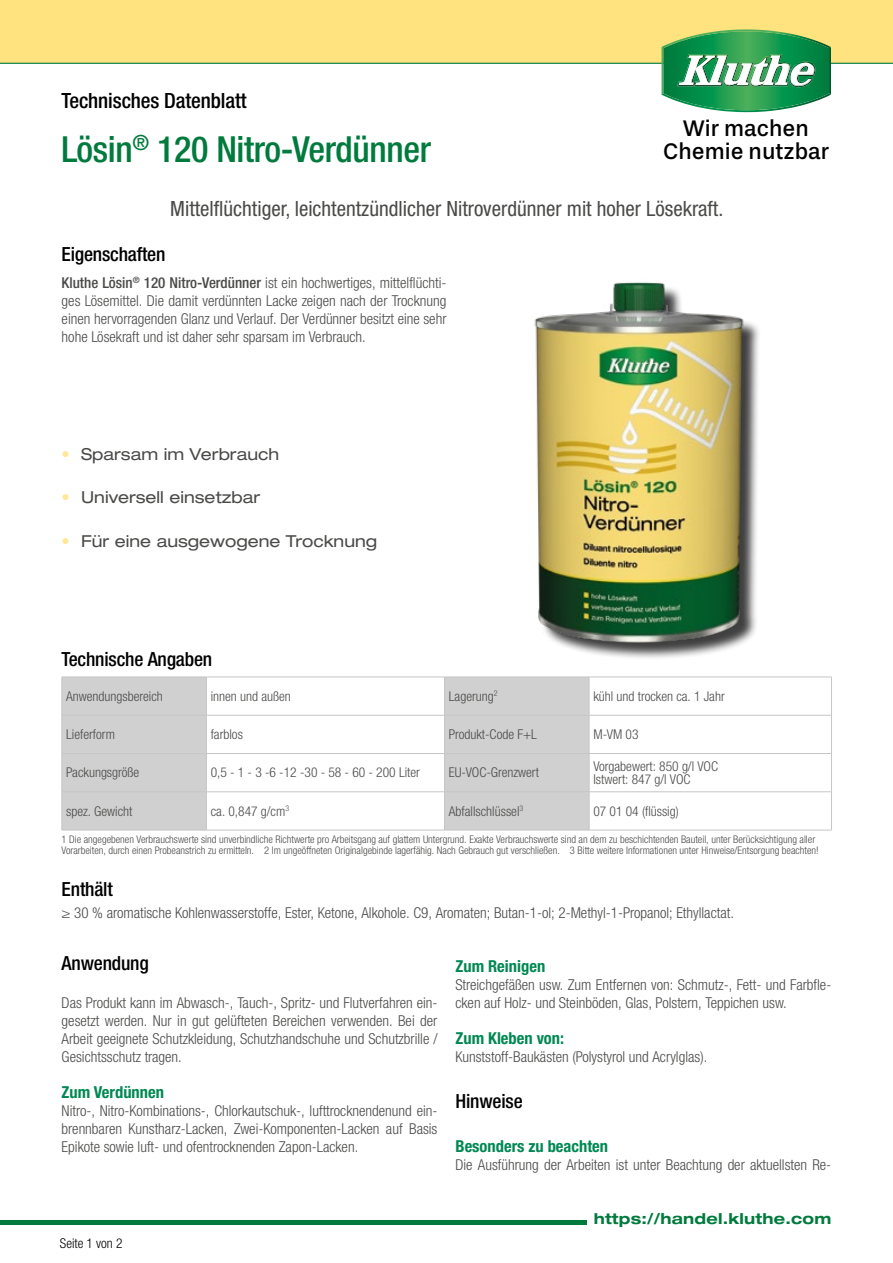
<style>
.page{position:relative;width:893px;height:1263px;background:#fff}
.page>*{position:absolute;margin:0;border:0;box-sizing:border-box;transform-origin:0 0}
.t1{font:500 condensed 36px "Helvetica Neue LTW1 G";letter-spacing:-.01em;color:#007a3d}
.t2{font:23.25px "Stevie Sans";color:#020203;scale:.95 1}
.t3{font:condensed 21px "Helvetica Neue LTW1 G";color:#4a4a49}
.t4{font:500 condensed 21px "Helvetica Neue LTW1 G";letter-spacing:-.005em;color:#000}
.t5{font:500 condensed 19.5px "Helvetica Neue LTW1 G";letter-spacing:-.01em;color:#000}
.t6{font:expanded 16.5px "Helvetica Neue LTW1 G";color:#4a4a49}
.t7{font:700 condensed 16.5px "Helvetica Neue LTW1 G";color:#008852}
.t8{font:300 condensed 15px/18px "Helvetica Neue LTW1 G";color:#4a4a49;text-align:justify}
.t9{font:700 expanded 15px "Helvetica Neue LTW1 G";letter-spacing:.015em;color:#007a3d}
.t10{font:300 condensed 13.5px/13.5px "Helvetica Neue LTW1 G";color:#4a4a49}
.t11{font:300 condensed 13.5px "Helvetica Neue LTW1 G";color:#000}
.t12{font:300 condensed 10.5px/10.5px "Helvetica Neue LTW1 G";color:#4a4a49}
.s1{font-weight:500}
.s2{color:#ffe795}
</style>
<div class="page">
<div style="left:63px;top:678px;width:143px;height:152px;background:#d0d0d0"></div>
<svg style="left:207px;top:678px;width:624px;height:152px"></svg>
<hr style="left:62px;top:677px;width:144px;height:1px;background:#c6c6c6">
<hr style="left:62px;top:677px;width:1px;height:38px;background:#c6c6c6">
<hr style="left:206px;top:677px;width:239px;height:1px;background:#c6c6c6">
<hr style="left:206px;top:677px;width:1px;height:38px;background:#c6c6c6">
<hr style="left:445px;top:677px;width:144px;height:1px;background:#c6c6c6">
<hr style="left:444px;top:677px;width:1px;height:38px;background:#c6c6c6">
<hr style="left:589px;top:677px;width:243px;height:1px;background:#c6c6c6">
<hr style="left:589px;top:677px;width:1px;height:38px;background:#c6c6c6">
<hr style="left:831px;top:677px;width:1px;height:38px;background:#c6c6c6">
<hr style="left:62px;top:715px;width:144px;height:1px;background:#c6c6c6">
<hr style="left:62px;top:715px;width:1px;height:38px;background:#c6c6c6">
<hr style="left:206px;top:715px;width:239px;height:1px;background:#c6c6c6">
<hr style="left:206px;top:715px;width:1px;height:38px;background:#c6c6c6">
<hr style="left:445px;top:715px;width:144px;height:1px;background:#c6c6c6">
<hr style="left:444px;top:715px;width:1px;height:38px;background:#c6c6c6">
<hr style="left:589px;top:715px;width:243px;height:1px;background:#c6c6c6">
<hr style="left:589px;top:715px;width:1px;height:38px;background:#c6c6c6">
<hr style="left:831px;top:715px;width:1px;height:38px;background:#c6c6c6">
<hr style="left:62px;top:753px;width:144px;height:1px;background:#c6c6c6">
<hr style="left:62px;top:754px;width:1px;height:38px;background:#c6c6c6">
<hr style="left:206px;top:753px;width:239px;height:1px;background:#c6c6c6">
<hr style="left:206px;top:754px;width:1px;height:38px;background:#c6c6c6">
<hr style="left:445px;top:753px;width:144px;height:1px;background:#c6c6c6">
<hr style="left:444px;top:754px;width:1px;height:38px;background:#c6c6c6">
<hr style="left:589px;top:753px;width:243px;height:1px;background:#c6c6c6">
<hr style="left:589px;top:754px;width:1px;height:38px;background:#c6c6c6">
<hr style="left:831px;top:754px;width:1px;height:38px;background:#c6c6c6">
<hr style="left:62px;top:791px;width:144px;height:1px;background:#c6c6c6">
<hr style="left:62px;top:792px;width:1px;height:38px;background:#c6c6c6">
<hr style="left:206px;top:791px;width:239px;height:1px;background:#c6c6c6">
<hr style="left:206px;top:792px;width:1px;height:38px;background:#c6c6c6">
<hr style="left:445px;top:791px;width:144px;height:1px;background:#c6c6c6">
<hr style="left:444px;top:792px;width:1px;height:38px;background:#c6c6c6">
<hr style="left:589px;top:791px;width:243px;height:1px;background:#c6c6c6">
<hr style="left:589px;top:792px;width:1px;height:38px;background:#c6c6c6">
<hr style="left:831px;top:792px;width:1px;height:38px;background:#c6c6c6">
<hr style="left:62px;top:830px;width:144px;height:1px;background:#c6c6c6">
<hr style="left:206px;top:830px;width:239px;height:1px;background:#c6c6c6">
<hr style="left:445px;top:830px;width:144px;height:1px;background:#c6c6c6">
<hr style="left:589px;top:830px;width:243px;height:1px;background:#c6c6c6">
<img style="left:534px;top:282px;width:225px;height:370px">
<div style="left:0;top:0;width:893px;height:63px;background:#ffe37e"></div>
<hr style="left:0;top:63px;width:893px;height:1px;background:#007a3d">
<svg style="left:661px;top:30px;width:170px;height:82px"></svg>
<div style="left:0;top:1220px;width:587px;height:5px;background:#007a3d"></div>
<h3 class="t4" style="left:62px;top:88px;width:186px">Technisches Datenblatt</h3>
<h2 class="t2" style="left:683px;top:114px;width:134px">Wir machen</h2>
<h1 class="t1" style="left:62px;top:128px;width:371px">Lösin<sup>®</sup> 120 Nitro-Verdünner</h1>
<h2 class="t2" style="left:663px;top:137px;width:176px">Chemie nutzbar</h2>
<h3 class="t3" style="left:170px;top:196px;width:555px">Mittelflüchtiger, leichtentzündlicher Nitroverdünner mit hoher Lösekraft.</h3>
<h3 class="t5" style="left:62px;top:243px;width:105px">Eigenschaften</h3>
<p class="t8" style="left:62px;top:274px;width:386px"><span class="s1">Kluthe Lösin</span><sup>®</sup> <span class="s1">120 Nitro-Verdünner</span> ist ein hochwertiges, mittelflüchti&shy;ges Lösemittel. Die damit verdünnten Lacke zeigen nach der Trocknung einen hervorragenden Glanz und Verlauf. Der Verdünner besitzt eine sehr hohe Lösekraft und ist daher sehr sparsam im Verbrauch.</p>
<p class="t6" style="left:62px;top:443px;width:219px"><span class="s2">•</span> Sparsam im Verbrauch</p>
<p class="t6" style="left:62px;top:487px;width:200px"><span class="s2">•</span> Universell einsetzbar</p>
<p class="t6" style="left:62px;top:530px;width:317px"><span class="s2">•</span> Für eine ausgewogene Trocknung</p>
<h3 class="t5" style="left:62px;top:647px;width:152px">Technische Angaben</h3>
<p class="t10" style="left:66px;top:689px;width:98px">Anwendungsbereich</p>
<p class="t10" style="left:211px;top:689px;width:82px">innen und außen</p>
<p class="t10" style="left:449px;top:689px;width:50px">Lagerung<sup>2</sup></p>
<p class="t10" style="left:593px;top:689px;width:133px">kühl und trocken ca. 1 Jahr</p>
<p class="t10" style="left:66px;top:728px;width:50px">Lieferform</p>
<p class="t10" style="left:211px;top:728px;width:34px">farblos</p>
<p class="t10" style="left:449px;top:728px;width:90px">Produkt-Code F+L</p>
<p class="t10" style="left:593px;top:728px;width:47px">M-VM 03</p>
<p class="t10" style="left:66px;top:766px;width:75px">Packungsgröße</p>
<p class="t10" style="left:211px;top:766px;width:211px">0,5 - 1 - 3 -6 -12 -30 - 58 - 60 - 200 Liter</p>
<p class="t10" style="left:449px;top:766px;width:92px">EU-VOC-Grenzwert</p>
<p class="t10" style="left:593px;top:759px;width:126px">Vorgabewert: 850 g/l VOC<br>Istwert: 847 g/l VOC</p>
<p class="t10" style="left:66px;top:804px;width:68px">spez. Gewicht</p>
<p class="t10" style="left:211px;top:804px;width:80px">ca. 0,847 g/cm<sup>3</sup></p>
<p class="t10" style="left:449px;top:804px;width:76px">Abfallschlüssel<sup>3</sup></p>
<p class="t10" style="left:593px;top:804px;width:87px">07 01 04 (flüssig)</p>
<p class="t12" style="left:62px;top:834px;width:758px">1 Die angegebenen Verbrauchswerte sind unverbindliche Richtwerte pro Arbeitsgang auf glattem Untergrund. Exakte Verbrauchswerte sind an dem zu beschichtenden Bauteil, unter Berücksichtigung aller<br>Vorarbeiten, durch einen Probeanstrich zu ermitteln. 2 Im ungeöffneten Originalgebinde lagerfähig. Nach Gebrauch gut verschließen. 3 Bitte weitere Informationen unter Hinweise/Entsorgung beachten!</p>
<h3 class="t5" style="left:62px;top:877px;width:53px">Enthält</h3>
<p class="t8" style="left:62px;top:904px;width:674px">≥ 30 % aromatische Kohlenwasserstoffe, Ester, Ketone, Alkohole. C9, Aromaten; Butan-1-ol; 2-Methyl-1-Propanol; Ethyllactat.</p>
<h3 class="t5" style="left:62px;top:951px;width:89px">Anwendung</h3>
<p class="t8" style="left:62px;top:994px;width:377px">Das Produkt kann im Abwasch-, Tauch-, Spritz- und Flutverfahren ein&shy;gesetzt werden. Nur in gut gelüfteten Bereichen verwenden. Bei der Arbeit geeignete Schutzkleidung, Schutzhandschuhe und Schutzbrille / Gesichtsschutz tragen.</p>
<p class="t7" style="left:62px;top:1082px;width:104px">Zum Verdünnen</p>
<p class="t8" style="left:62px;top:1102px;width:377px">Nitro-, Nitro-Kombinations-, Chlorkautschuk-, lufttrocknendenund ein&shy;brennbaren Kunstharz-Lacken, Zwei-Komponenten-Lacken auf Basis Epikote sowie luft- und ofentrocknenden Zapon-Lacken.</p>
<p class="t11" style="left:60px;top:1235px;width:64px">Seite 1 von 2</p>
<p class="t7" style="left:455px;top:956px;width:91px">Zum Reinigen</p>
<p class="t8" style="left:455px;top:976px;width:377px">Streichgefäßen usw. Zum Entfernen von: Schmutz-, Fett- und Farbfle&shy;cken auf Holz- und Steinböden, Glas, Polstern, Teppichen usw.</p>
<p class="t7" style="left:455px;top:1028px;width:110px">Zum Kleben von:</p>
<p class="t8" style="left:455px;top:1048px;width:253px">Kunststoff-Baukästen (Polystyrol und Acrylglas).</p>
<h3 class="t5" style="left:455px;top:1090px;width:69px">Hinweise</h3>
<p class="t7" style="left:455px;top:1136px;width:154px">Besonders zu beachten</p>
<p class="t8" style="left:455px;top:1156px;width:377px">Die Ausführung der Arbeiten ist unter Beachtung der aktuellsten Re-</p>
<p class="t9" style="left:594px;top:1208px;width:239px">https://handel.kluthe.com</p>
</div>
